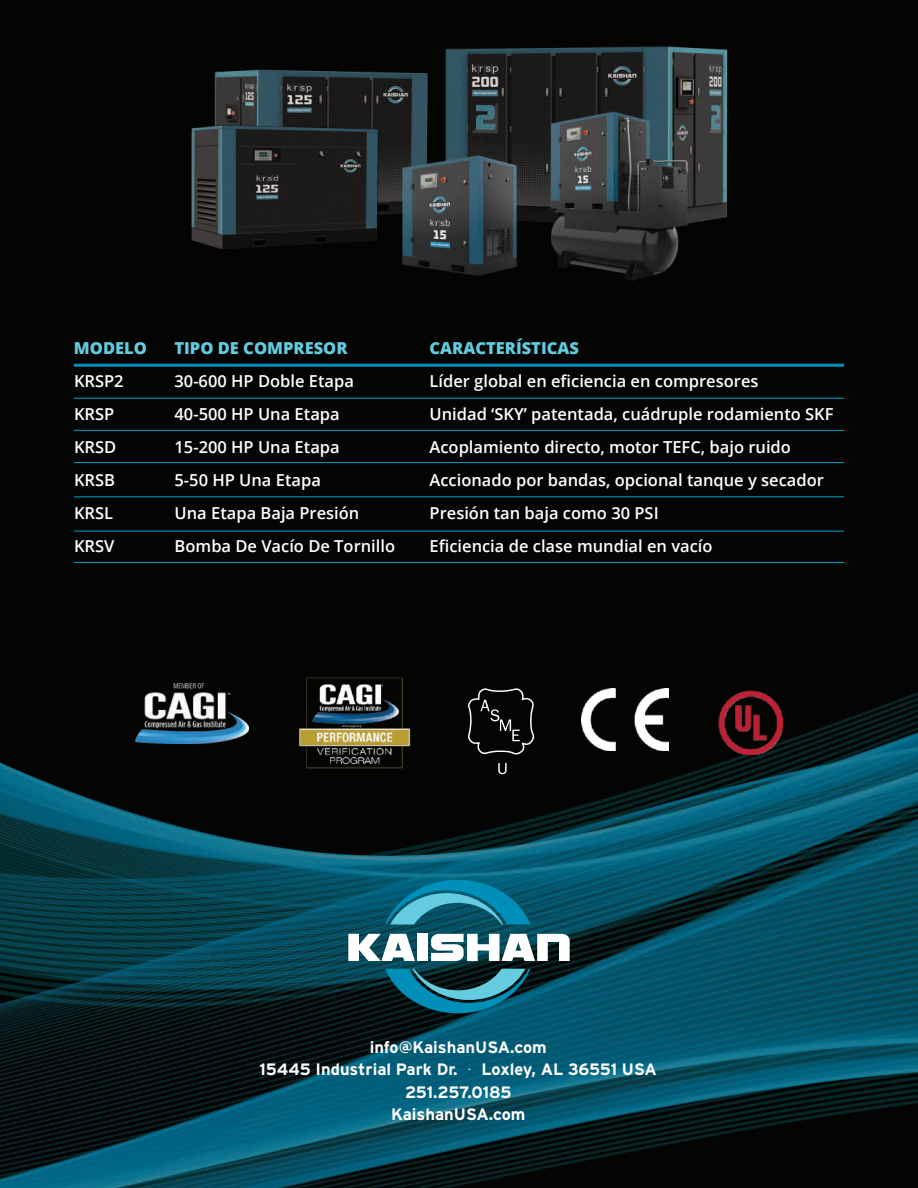
<style>
.page{position:relative;width:918px;height:1188px;background:#fff}
.page>*{position:absolute;margin:0;border:0;box-sizing:border-box;transform-origin:0 0}
.t1{font:600 16.5px "Open Sans";color:#fff}
.t2{font:700 16.5px/22.5px "Interstate";color:#fff;text-align:center}
.t3{font:800 16.5px "Open Sans";color:#63cbdf}
.s1{font-family:"Futura BT";font-weight:300}
</style>
<div class="page">
<img style="left:0;top:0;width:918px;height:1188px">
<svg style="left:498px;top:763px;width:9px;height:11px"></svg>
<svg style="left:468px;top:688px;width:66px;height:67px;background:#222221"></svg>
<svg style="left:385px;top:880px;width:145px;height:44px;background:#147b96"></svg>
<svg style="left:385px;top:969px;width:145px;height:44px;background:#155f72"></svg>
<svg style="left:348px;top:934px;width:67px;height:27px"></svg>
<div style="left:417px;top:934px;width:11px;height:27px;background:#fff"></div>
<svg style="left:431px;top:934px;width:139px;height:27px"></svg>
<hr style="left:74px;top:364px;width:770px;height:3px;background:#0090ba">
<hr style="left:74px;top:398px;width:770px;height:1px;background:#0090ba">
<hr style="left:74px;top:430px;width:770px;height:1px;background:#0090ba">
<hr style="left:74px;top:462px;width:770px;height:1px;background:#0090ba">
<hr style="left:74px;top:496px;width:770px;height:1px;background:#0090ba">
<hr style="left:74px;top:531px;width:770px;height:1px;background:#0090ba">
<hr style="left:74px;top:562px;width:770px;height:1px;background:#0090ba">
<img style="left:136px;top:683px;width:113px;height:61px">
<img style="left:581px;top:688px;width:88px;height:63px">
<img style="left:719px;top:691px;width:63px;height:63px">
<img style="left:299px;top:677px;width:116px;height:92px">
<p class="t3" style="left:74px;top:336px;width:75px">MODELO</p>
<p class="t3" style="left:174px;top:336px;width:175px">TIPO DE COMPRESOR</p>
<p class="t3" style="left:429px;top:336px;width:151px">CARACTERÍSTICAS</p>
<p class="t1" style="left:74px;top:370px;width:51px">KRSP2</p>
<p class="t1" style="left:175px;top:370px;width:181px">30-600 HP Doble Etapa</p>
<p class="t1" style="left:430px;top:370px;width:331px">Líder global en eficiencia en compresores</p>
<p class="t1" style="left:74px;top:403px;width:42px">KRSP</p>
<p class="t1" style="left:175px;top:403px;width:167px">40-500 HP Una Etapa</p>
<p class="t1" style="left:430px;top:403px;width:406px">Unidad ‘SKY’ patentada, cuádruple rodamiento SKF</p>
<p class="t1" style="left:74px;top:436px;width:44px">KRSD</p>
<p class="t1" style="left:175px;top:436px;width:167px">15-200 HP Una Etapa</p>
<p class="t1" style="left:430px;top:436px;width:363px">Acoplamiento directo, motor TEFC, bajo ruido</p>
<p class="t1" style="left:74px;top:469px;width:43px">KRSB</p>
<p class="t1" style="left:175px;top:469px;width:148px">5-50 HP Una Etapa</p>
<p class="t1" style="left:430px;top:469px;width:396px">Accionado por bandas, opcional tanque y secador</p>
<p class="t1" style="left:74px;top:502px;width:41px">KRSL</p>
<p class="t1" style="left:175px;top:502px;width:186px">Una Etapa Baja Presión</p>
<p class="t1" style="left:430px;top:502px;width:231px">Presión tan baja como 30 PSI</p>
<p class="t1" style="left:74px;top:535px;width:42px">KRSV</p>
<p class="t1" style="left:175px;top:535px;width:222px">Bomba De Vacío De Tornillo</p>
<p class="t1" style="left:430px;top:535px;width:285px">Eficiencia de clase mundial en vacío</p>
<p class="t2" style="left:260px;top:1036px;width:399px">info@KaishanUSA.com<br>15445 Industrial Park Dr. <span class="s1">·</span> Loxley, AL 36551 USA<br>251.257.0185<br>KaishanUSA.com</p>
</div>
